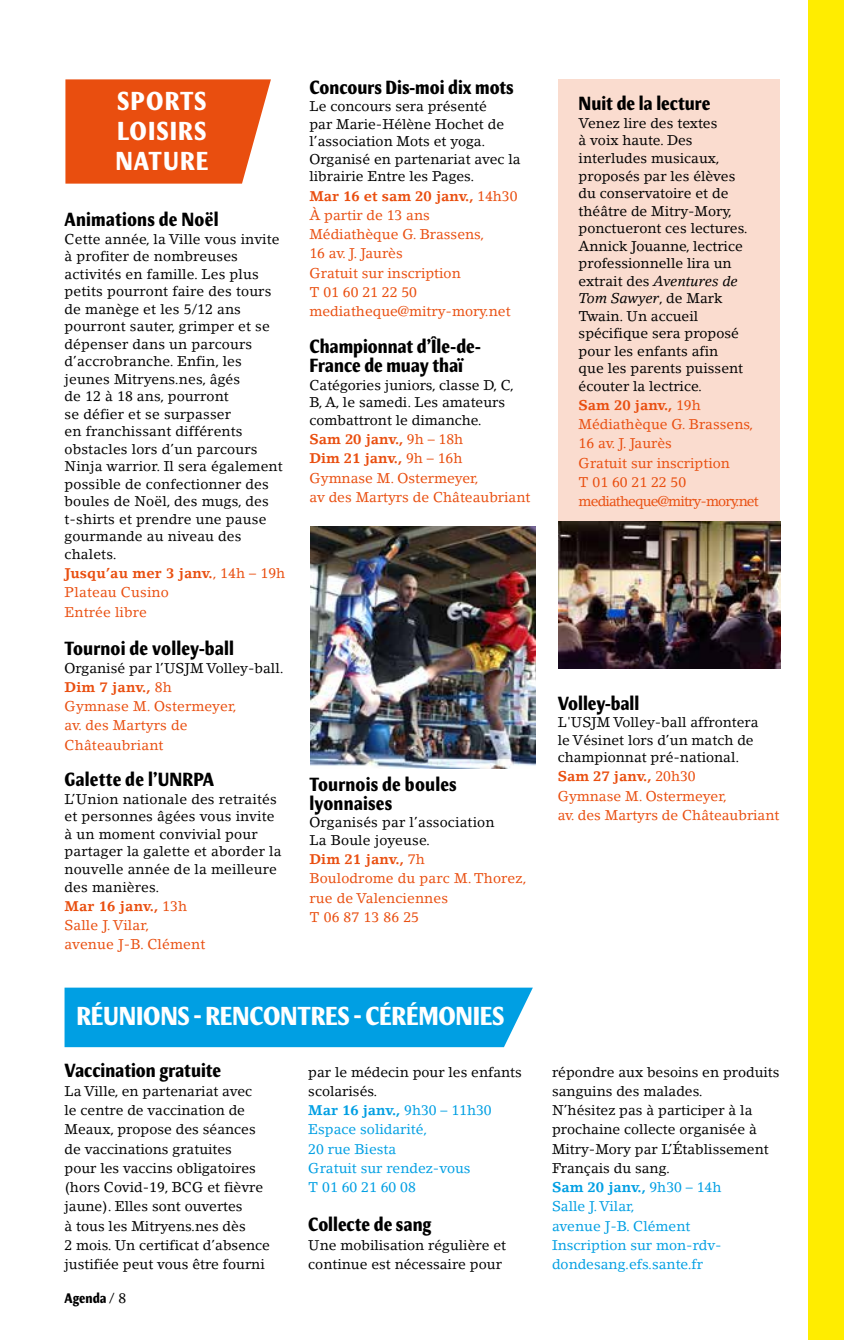
<style>
.page{position:relative;width:844px;height:1340px;background:#fff}
.page>*{position:absolute;margin:0;border:0;box-sizing:border-box;transform-origin:0 0}
.t1{font:700 condensed 26.25px/29.8px "Meadow Pro";letter-spacing:-.01em;color:#fff;text-align:justify}
.t2{font:700 condensed 19.25px/19.2px "Meadow Pro";color:#000}
.t3{font:14px/17.5px "Lino Letter";color:#000}
.t4{font:14px/19.2px "Lino Letter";color:#e94e0f}
.t5{font:14px/19.2px "Lino Letter";color:#009fe3}
.t6{font:700 condensed 14px "Meadow Pro";color:#000}
.s1{font-weight:700}
.s2{color:#000}
.s3{font-family:"Lino Letter";font-weight:400;font-stretch:normal}
.s4{font-style:italic}
.s5{font-weight:700;color:#009fe3}
.s6{color:#009fe3}
</style>
<div class="page">
<div style="left:557px;top:79px;width:222px;height:494px;background:#fadccf"></div>
<svg style="left:65px;top:79px;width:206px;height:105px;background:#ea5c22"></svg>
<img style="left:310px;top:526px;width:226px;height:243px">
<img style="left:558px;top:522px;width:222px;height:147px">
<div style="left:64px;top:987px;width:468px;height:60px;background:#009fe3"></div>
<div style="left:807px;top:0;width:36px;height:1339px;background:#ffed00"></div>
<h1 class="t1" style="left:115px;top:86px;width:95px">SPORTS LOISIRS NATURE</h1>
<h2 class="t2" style="left:64px;top:210px;width:155px">Animations de Noël</h2>
<p class="t3" style="left:64px;top:230px;width:220px">Cette année, la Ville vous invite à profiter de nombreuses activités en famille. Les plus petits pourront faire des tours de manège et les 5/12 ans pourront sauter, grimper et se dépenser dans un parcours d’accrobranche. Enfin, les jeunes Mitryens.nes, âgés<br>de 12 à 18 ans, pourront<br>se défier et se surpasser<br>en franchissant différents obstacles lors d’un parcours<br>Ninja warrior. Il sera également possible de confectionner des boules de Noël, des mugs, des t-shirts et prendre une pause gourmande au niveau des chalets.</p>
<p class="t4" style="left:64px;top:563px;width:222px"><span class="s1">Jusqu’au mer 3 janv.</span>, 14h – 19h<br>Plateau Cusino<br>Entrée libre</p>
<h2 class="t2" style="left:64px;top:639px;width:171px">Tournoi de volley-ball</h2>
<p class="t4" style="left:64px;top:658px;width:220px"><span class="s2">Organisé par l’USJM Volley-ball.<br></span><span class="s1">Dim 7 janv.,</span> 8h<br>Gymnase M. Ostermeyer,<br>av. des Martyrs de<br>Châteaubriant</p>
<h2 class="t2" style="left:64px;top:770px;width:151px">Galette de l’UNRPA</h2>
<p class="t3" style="left:64px;top:790px;width:218px">L’Union nationale des retraités et personnes âgées vous invite à un moment convivial pour partager la galette et aborder la nouvelle année de la meilleure des manières.</p>
<p class="t4" style="left:64px;top:896px;width:142px"><span class="s1">Mar 16 janv.,</span> 13h<br>Salle J. Vilar,<br>avenue J-B. Clément</p>
<h2 class="t2" style="left:309px;top:78px;width:206px">Concours Dis-moi dix mots</h2>
<p class="t3" style="left:309px;top:98px;width:213px">Le concours sera présenté<br>par Marie-Hélène Hochet de l’association Mots et yoga.<br>Organisé en partenariat avec la librairie Entre les Pages.</p>
<p class="t4" style="left:309px;top:186px;width:209px"><span class="s1">Mar 16 et sam 20 janv.,</span> 14h30<br>À partir de 13 ans<br>Médiathèque G. Brassens,<br>16 av. J. Jaurès<br>Gratuit sur inscription<br>T 01 60 21 22 50 mediatheque@mitry-mory.net</p>
<h2 class="t2" style="left:309px;top:337px;width:173px">Championnat d’Île-de-<br>France de muay thaï</h2>
<p class="t3" style="left:309px;top:376px;width:206px">Catégories juniors, classe D, C,<br>B, A, le samedi. Les amateurs combattront le dimanche.</p>
<p class="t4" style="left:309px;top:429px;width:222px"><span class="s1">Sam 20 janv.,</span> 9h – 18h<br><span class="s1">Dim 21 janv.,</span> 9h – 16h<br>Gymnase M. Ostermeyer,<br>av des Martyrs de Châteaubriant</p>
<h2 class="t2" style="left:309px;top:774px;width:149px">Tournois de boules lyonnaises</h2>
<p class="t3" style="left:309px;top:813px;width:186px">Organisés par l’association<br>La Boule joyeuse.</p>
<p class="t4" style="left:309px;top:849px;width:218px"><span class="s1">Dim 21 janv.,</span> 7h<br>Boulodrome du parc M. Thorez, rue de Valenciennes<br>T 06 87 13 86 25</p>
<h1 class="t1" style="left:76px;top:1001px;width:429px">RÉUNIONS - RENCONTRES - CÉRÉMONIES</h1>
<h2 class="t2" style="left:64px;top:1060px;width:158px">Vaccination gratuite</h2>
<p class="t3" style="left:64px;top:1081px;width:207px;line-height:19.2px">La Ville, en partenariat avec<br>le centre de vaccination de<br>Meaux, propose des séances de vaccinations gratuites<br>pour les vaccins obligatoires (hors Covid-19, BCG et fièvre jaune). Elles sont ouvertes<br>à tous les Mitryens.nes dès<br>2 mois. Un certificat d’absence justifiée peut vous être fourni</p>
<p class="t6" style="left:64px;top:1290px;width:63px">Agenda <span class="s3">/ 8</span></p>
<p class="t5" style="left:308px;top:1061px;width:215px"><span class="s2">par le médecin pour les enfants scolarisés.<br></span><span class="s1">Mar 16 janv.,</span> 9h30 – 11h30<br>Espace solidarité,<br>20 rue Biesta<br>Gratuit sur rendez-vous<br>T 01 60 21 60 08</p>
<h2 class="t2" style="left:308px;top:1214px;width:125px">Collecte de sang</h2>
<p class="t3" style="left:308px;top:1235px;width:199px;line-height:19.2px">Une mobilisation régulière et continue est nécessaire pour</p>
<h2 class="t2" style="left:578px;top:94px;width:133px">Nuit de la lecture</h2>
<p class="t3" style="left:578px;top:114px;width:171px">Venez lire des textes<br>à voix haute. Des interludes musicaux, proposés par les élèves du conservatoire et de théâtre de Mitry-Mory, ponctueront ces lectures.<br>Annick Jouanne, lectrice professionnelle lira un extrait des <span class="s4">Aventures de<br>Tom Sawyer</span>, de Mark<br>Twain. Un accueil spécifique sera proposé pour les enfants afin<br>que les parents puissent écouter la lectrice.</p>
<p class="t4" style="left:578px;top:395px;width:182px"><span class="s1">Sam 20 janv.,</span> 19h<br>Médiathèque G. Brassens,<br>16 av. J. Jaurès<br>Gratuit sur inscription<br>T 01 60 21 22 50 mediatheque@mitry-mory.net</p>
<h2 class="t2" style="left:557px;top:693px;width:83px">Volley-ball</h2>
<p class="t3" style="left:557px;top:713px;width:202px">L'USJM Volley-ball affrontera le Vésinet lors d’un match de championnat pré-national.</p>
<p class="t4" style="left:557px;top:767px;width:223px"><span class="s1">Sam 27 janv.,</span> 20h30<br>Gymnase M. Ostermeyer,<br>av. des Martyrs de Châteaubriant</p>
<p class="t3" style="left:552px;top:1061px;width:229px;line-height:19.2px">répondre aux besoins en produits sanguins des malades.<br>N’hésitez pas à participer à la prochaine collecte organisée à<br>Mitry-Mory par L’Établissement<br>Français du sang.<br><span class="s5">Sam 20 janv.,</span> <span class="s6">9h30 – 14h<br>Salle J. Vilar,<br>avenue J-B. Clément<br>Inscription sur mon-rdv&shy;dondesang.efs.sante.fr</span></p>
</div>
